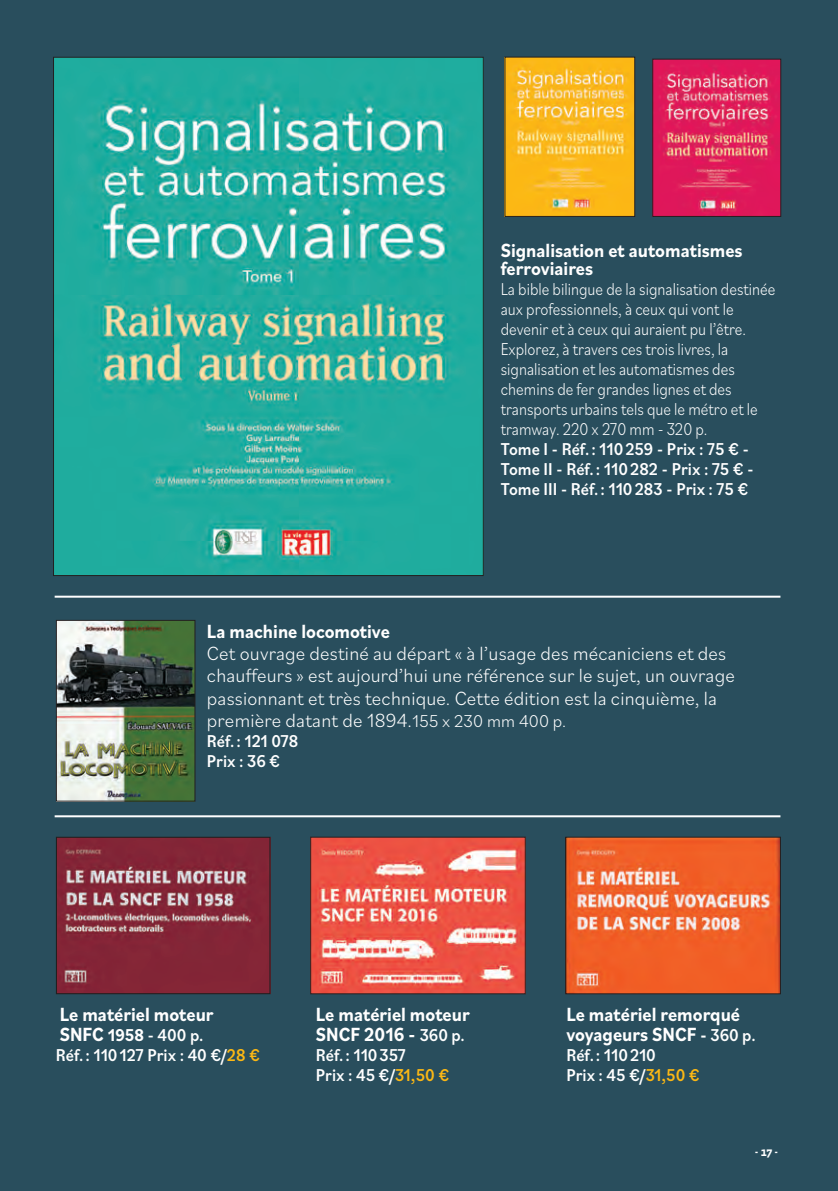
<style>
.page{position:relative;width:838px;height:1191px;background:#fff}
.page>*{position:absolute;margin:0;border:0;box-sizing:border-box;transform-origin:0 0}
.t1{font:300 20px/22px "Bilo";letter-spacing:.01em;color:#fff;scale:.95 1}
.t2{font:700 20px/20px "Bilo";color:#fff;scale:.9 1}
.t3{font:300 18px/20px "Bilo";color:#fff;scale:.85 1}
.t4{font:500 18px/20px "Bilo";color:#fff;scale:.9 1}
.t5{font:700 12px "Vista Slab OTCE";color:#fff}
.s1{font-size:18px}
.s2{font-weight:700;font-size:20px}
.s3{font-weight:700}
.s4{color:#fcb814}
.s5{font-weight:500;font-size:18px}
</style>
<div class="page">
<div style="left:0;top:0;width:838px;height:1190px;background:#294e5d"></div>
<img style="left:55px;top:59px;width:427px;height:515px">
<img style="left:654px;top:61px;width:125px;height:154px">
<div style="left:652px;top:59px;width:129px;height:158px;border:1px solid #231f20"></div>
<img style="left:507px;top:59px;width:126px;height:156px">
<div style="left:505px;top:57px;width:130px;height:160px;border:1px solid #231f20"></div>
<img style="left:312px;top:838px;width:212px;height:154px">
<div style="left:310px;top:836px;width:216px;height:158px;border:1px solid #231f20"></div>
<img style="left:58px;top:838px;width:210px;height:154px">
<div style="left:56px;top:836px;width:214px;height:158px;border:1px solid #231f20"></div>
<img style="left:567px;top:838px;width:212px;height:154px">
<div style="left:565px;top:836px;width:216px;height:158px;border:1px solid #231f20"></div>
<img style="left:58px;top:622px;width:135px;height:177px">
<div style="left:56px;top:620px;width:139px;height:181px;border:1px solid #231f20"></div>
<hr style="left:55px;top:595px;width:725px;height:2px;background:#fff">
<hr style="left:55px;top:815px;width:725px;height:2px;background:#fff">
<p class="t2" style="left:501px;top:240px;width:270px;line-height:18px">Signalisation et automatismes ferroviaires</p>
<p class="t3" style="left:501px;top:278px;width:325px">La bible bilingue de la signalisation destinée aux professionnels, à ceux qui vont le devenir et à ceux qui auraient pu l’être.<br>Explorez, à travers ces trois livres, la signalisation et les automatismes des chemins de fer grandes lignes et des transports urbains tels que le métro et le tramway. 220 x 270 mm - 320 p.</p>
<p class="t4" style="left:501px;top:438px;width:283px">Tome I - Réf.: 110259 - Prix : 75 € -<br>Tome II - Réf.: 110282 - Prix : 75 € -<br>Tome III - Réf.: 110283 - Prix : 75 €</p>
<p class="t2" style="left:207px;top:621px;width:205px">La machine locomotive</p>
<p class="t1" style="left:207px;top:642px;width:557px">Cet ouvrage destiné au départ « à l’usage des mécaniciens et des chauffeurs » est aujourd’hui une référence sur le sujet, un ouvrage passionnant et très technique. Cette édition est la cinquième, la première datant de 1894.<span class="s1">155 x 230 mm 400 p.</span></p>
<p class="t4" style="left:207px;top:729px;width:103px">Réf.: 121 078<br>Prix : 36 €</p>
<p class="t2" style="left:60px;top:1003px;width:172px">Le matériel moteur</p>
<p class="t4" style="left:56px;top:1024px;width:228px"><span class="s2">SNFC</span> <span class="s3">1958</span> - 400 p.<br>Réf.: 110127 Prix : 40 €/<span class="s4">28 €</span></p>
<p class="t2" style="left:316px;top:1003px;width:172px">Le matériel moteur<br>SNCF 2016 - <span class="s5">360 p.</span></p>
<p class="t4" style="left:316px;top:1044px;width:150px">Réf.: 110357<br>Prix : 45 €/<span class="s4">31,50 €</span></p>
<p class="t2" style="left:566px;top:1003px;width:212px">Le matériel remorqué voyageurs SNCF <span class="s1">-</span> <span class="s5">360 p.</span></p>
<p class="t4" style="left:566px;top:1044px;width:150px">Réf.: 110210<br>Prix : 45 €/<span class="s4">31,50 €</span></p>
<p class="t5" style="left:755px;top:1144px;width:24px">- 17 -</p>
</div>
